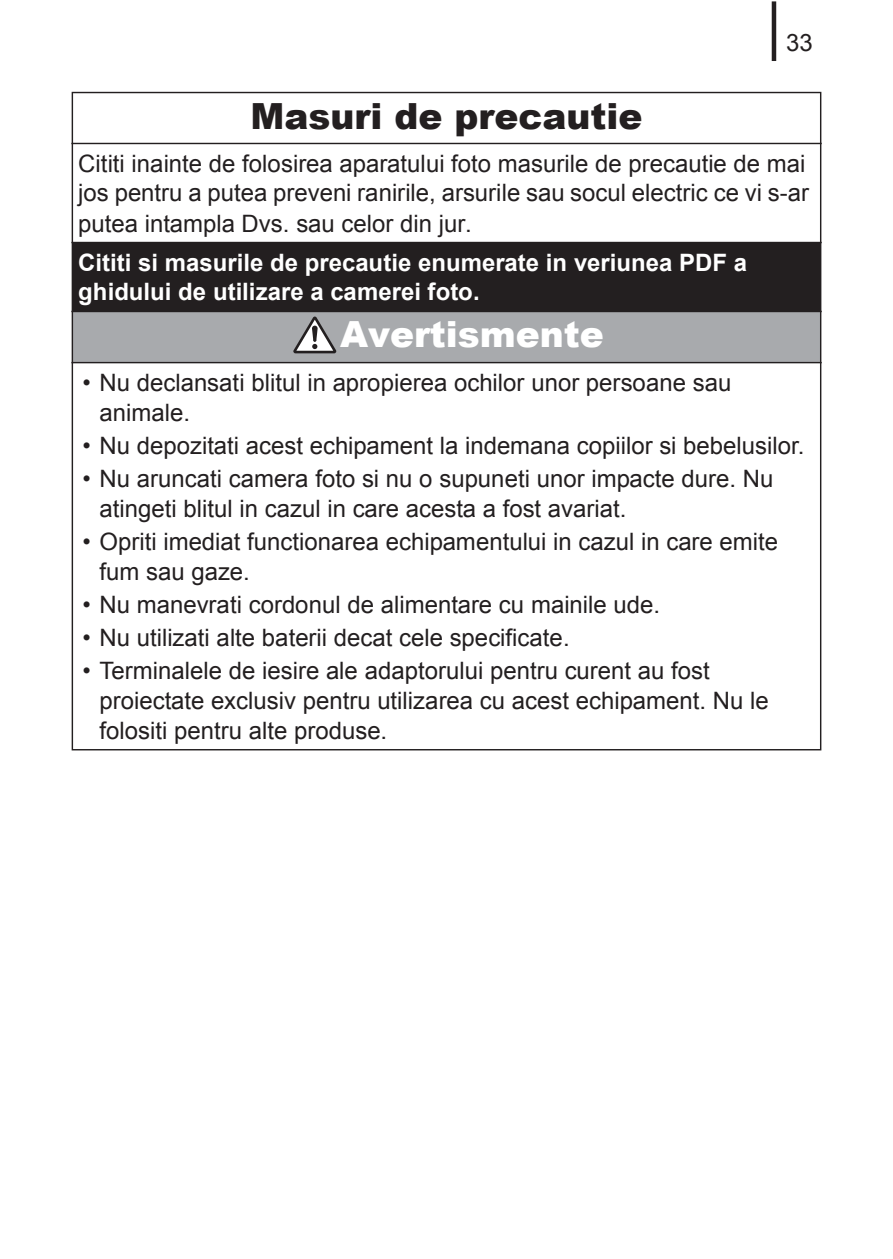
<style>
.page{position:relative;width:893px;height:1259px;background:#fff}
.page>*{position:absolute;margin:0;border:0;box-sizing:border-box;transform-origin:0 0}
.t1{font:900 36px "Arial";color:#231f20}
.t2{font:900 36px "Arial";color:#fff}
.t3{font:24px/30px "Arial";color:#231f20}
.t4{font:700 24px/30px "Arial";color:#fff}
</style>
<div class="page">
<hr style="left:772px;top:1px;width:4px;height:60px;background:#231f20">
<div style="left:72px;top:242px;width:749px;height:69px;background:#231f20"></div>
<div style="left:72px;top:311px;width:749px;height:51px;background:#a8aaad"></div>
<hr style="left:72px;top:93px;width:1px;height:656px;background:#231f20">
<hr style="left:820px;top:93px;width:1px;height:656px;background:#231f20">
<hr style="left:72px;top:92px;width:749px;height:1px;background:#231f20">
<hr style="left:72px;top:143px;width:749px;height:1px;background:#231f20">
<hr style="left:72px;top:311px;width:749px;height:1px;background:#231f20">
<hr style="left:72px;top:362px;width:749px;height:1px;background:#231f20">
<hr style="left:72px;top:749px;width:749px;height:1px;background:#231f20">
<svg style="left:293px;top:316px;width:43px;height:37px"></svg>
<p class="t3" style="left:786px;top:28px;width:28px">33</p>
<h1 class="t1" style="left:251px;top:89px;width:393px">Masuri de precautie</h1>
<p class="t3" style="left:78px;top:148px;width:732px">Cititi inainte de folosirea aparatului foto masurile de precautie de mai jos pentru a putea preveni ranirile, arsurile sau socul electric ce vi s-ar putea intampla Dvs. sau celor din jur.</p>
<p class="t4" style="left:78px;top:247px;width:670px">Cititi si masurile de precautie enumerate in veriunea PDF a ghidului de utilizare a camerei foto.</p>
<h1 class="t2" style="left:340px;top:308px;width:265px">Avertismente</h1>
<p class="t3" style="left:100px;top:367px;width:633px;text-indent:-17px">• Nu declansati blitul in apropierea ochilor unor persoane sau animale.</p>
<p class="t3" style="left:83px;top:430px;width:723px">• Nu depozitati acest echipament la indemana copiilor si bebelusilor.</p>
<p class="t3" style="left:100px;top:463px;width:675px;text-indent:-17px">• Nu aruncati camera foto si nu o supuneti unor impacte dure. Nu atingeti blitul in cazul in care acesta a fost avariat.</p>
<p class="t3" style="left:100px;top:526px;width:680px;text-indent:-17px">• Opriti imediat functionarea echipamentului in cazul in care emite fum sau gaze.</p>
<p class="t3" style="left:83px;top:589px;width:579px">• Nu manevrati cordonul de alimentare cu mainile ude.</p>
<p class="t3" style="left:83px;top:622px;width:489px">• Nu utilizati alte baterii decat cele specificate.</p>
<p class="t3" style="left:100px;top:655px;width:671px;text-indent:-17px">• Terminalele de iesire ale adaptorului pentru curent au fost proiectate exclusiv pentru utilizarea cu acest echipament. Nu le folositi pentru alte produse.</p>
</div>
